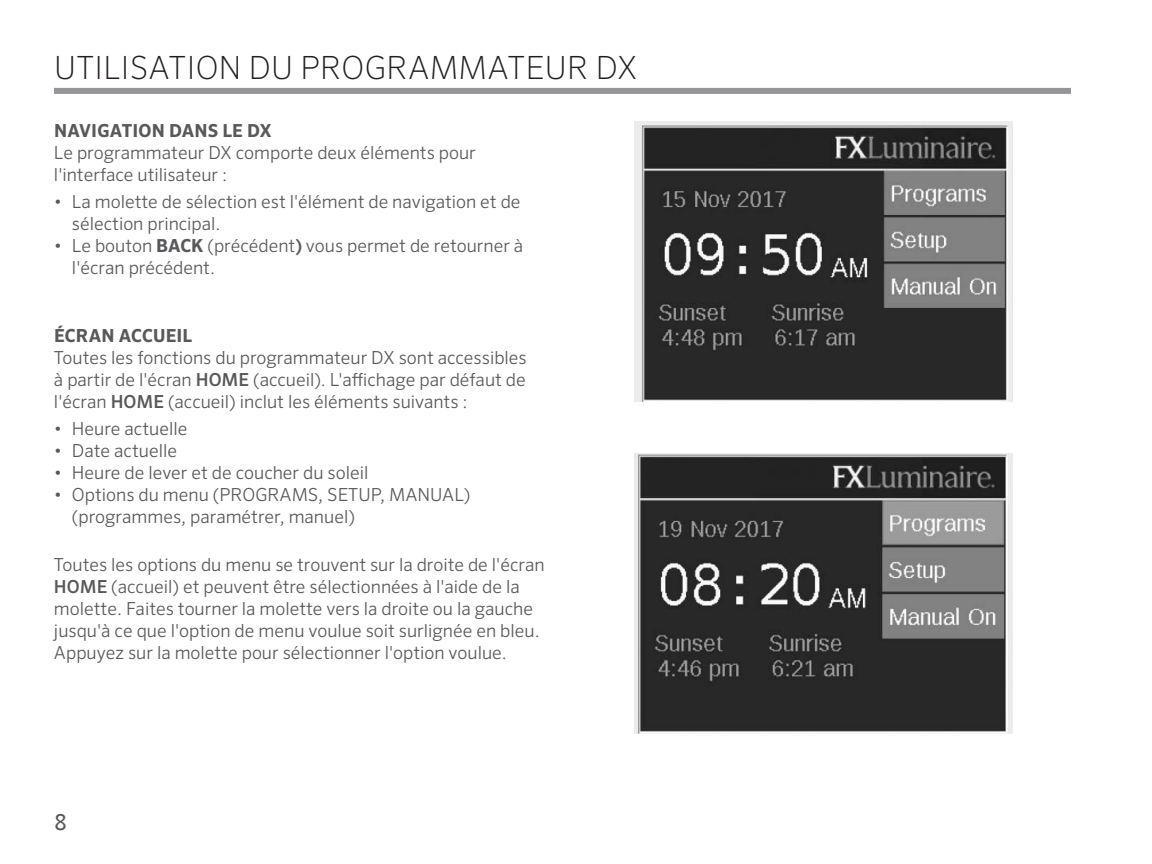
<style>
.page{position:relative;width:1152px;height:864px;background:#fff}
.page>*{position:absolute;margin:0;border:0;box-sizing:border-box;transform-origin:0 0}
.t1{font:200 32px "Sero Pro";letter-spacing:.01em;color:#231f20}
.t2{font:24px "Seravek";color:#58595b}
.t3{font:300 18px/22px "Sero Pro";color:#58595b}
.t4{font:700 18px "Sero Pro";letter-spacing:.01em;color:#58595b}
.s1{font-weight:700}
.s2{font-weight:500}
</style>
<div class="page">
<div style="left:54px;top:88px;width:1017px;height:6px;background:#939598"></div>
<img style="left:635px;top:121px;width:378px;height:281px">
<img style="left:635px;top:454px;width:378px;height:280px">
<h1 class="t1" style="left:54px;top:49px;width:584px">UTILISATION DU PROGRAMMATEUR DX</h1>
<p class="t4" style="left:54px;top:120px;width:219px">NAVIGATION DANS LE DX</p>
<p class="t3" style="left:54px;top:141px;width:423px">Le programmateur DX comporte deux éléments pour l'interface utilisateur :</p>
<p class="t3" style="left:72px;top:190px;width:450px;text-indent:-18px">• La molette de sélection est l'élément de navigation et de sélection principal.</p>
<p class="t3" style="left:72px;top:234px;width:453px;text-indent:-18px">• Le bouton <span class="s1">BACK</span> (précédent<span class="s2">)</span> vous permet de retourner à l'écran précédent.</p>
<p class="t4" style="left:54px;top:325px;width:140px">ÉCRAN ACCUEIL</p>
<p class="t3" style="left:54px;top:346px;width:474px;text-align:justify">Toutes les fonctions du programmateur DX sont accessibles à partir de l'écran <span class="s2">HOME</span> (accueil). L'affichage par défaut de l'écran <span class="s2">HOME</span> (accueil) inclut les éléments suivants :</p>
<p class="t3" style="left:54px;top:417px;width:135px">• Heure actuelle</p>
<p class="t3" style="left:54px;top:439px;width:125px">• Date actuelle</p>
<p class="t3" style="left:54px;top:461px;width:316px">• Heure de lever et de coucher du soleil</p>
<p class="t3" style="left:72px;top:483px;width:400px;text-indent:-18px">• Options du menu (PROGRAMS, SETUP, MANUAL) (programmes, paramétrer, manuel)</p>
<p class="t3" style="left:54px;top:554px;width:492px">Toutes les options du menu se trouvent sur la droite de l'écran <span class="s2">HOME</span> (accueil) et peuvent être sélectionnées à l'aide de la molette. Faites tourner la molette vers la droite ou la gauche jusqu'à ce que l'option de menu voulue soit surlignée en bleu.<br>Appuyez sur la molette pour sélectionner l'option voulue.</p>
<h2 class="t2" style="left:54px;top:803px;width:15px">8</h2>
</div>
